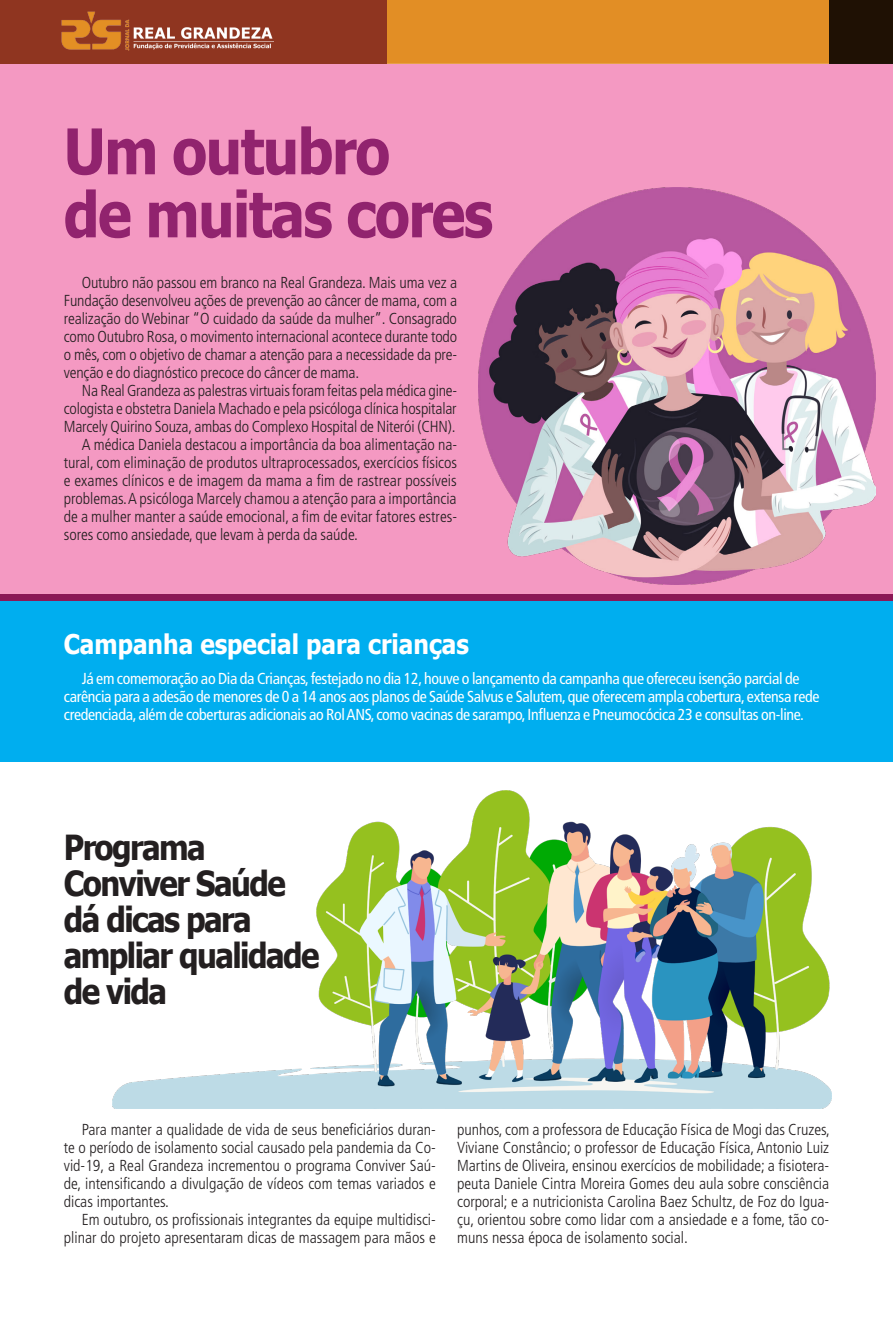
<style>
.page{position:relative;width:893px;height:1319px;background:#fff}
.page>*{position:absolute;margin:0;border:0;box-sizing:border-box;transform-origin:0 0}
.Titulo{font:700 63px "Tahoma";letter-spacing:-.025em;color:#91236e;scale:.9 1}
.Titulo-2{font:700 34.5px/36px "Tahoma";letter-spacing:-.05em;color:#231f20;scale:.9 1}
.TIT_PEQ{font:700 27px "Tahoma";color:#fff;scale:.9 1}
.TEXT{font:300 condensed 15.9px/18px "Frutiger";letter-spacing:-.01em;color:#231f20;text-align:justify}
.Texto{font:300 condensed 15.9px/18px "Frutiger";color:#231f20;text-align:justify}
.TEXT-2{font:condensed 15.9px/18px "Frutiger";letter-spacing:-.02em;color:#fff}
</style>
<div class="page">
<div style="left:0;top:0;width:829px;height:64px;background:#e28e25"></div>
<div style="left:0;top:595px;width:893px;height:166px;background:#00aeef"></div>
<img style="left:112px;top:790px;width:719px;height:318px">
<div style="left:0;top:64px;width:893px;height:536px;background:#f499c2"></div>
<div style="left:829px;top:0;width:64px;height:64px;background:#1f1104"></div>
<div style="left:0;top:0;width:387px;height:63px;background:#8f3520"></div>
<img style="left:125px;top:20px;width:149px;height:30px">
<img style="left:61px;top:11px;width:60px;height:39px">
<div style="left:0;top:594px;width:893px;height:6px;background:#8c1856"></div>
<img style="left:478px;top:187px;width:397px;height:397px">
<p class="Titulo" style="left:64px;top:107px;width:364px">Um outubro</p>
<p class="Titulo" style="left:64px;top:170px;width:478px">de muitas cores</p>
<p class="TEXT" style="left:64px;top:274px;width:395px;text-indent:18px">Outubro não passou em branco na Real Grandeza. Mais uma vez a Fundação desenvolveu ações de prevenção ao câncer de mama, com a realização do Webinar “O cuidado da saúde da mulher”. Consagrado como Outubro Rosa, o movimento internacional acontece durante todo o mês, com o objetivo de chamar a atenção para a necessidade da pre&shy;venção e do diagnóstico precoce do câncer de mama.</p>
<p class="TEXT" style="left:64px;top:382px;width:395px;text-indent:18px">Na Real Grandeza as palestras virtuais foram feitas pela médica gine&shy;cologista e obstetra Daniela Machado e pela psicóloga clínica hospitalar Marcely Quirino Souza, ambas do Complexo Hospital de Niterói (CHN).</p>
<p class="TEXT" style="left:64px;top:436px;width:395px;text-indent:18px">A médica Daniela destacou a importância da boa alimentação na&shy;tural, com eliminação de produtos ultraprocessados, exercícios físicos e exames clínicos e de imagem da mama a fim de rastrear possíveis problemas. A psicóloga Marcely chamou a atenção para a importância de a mulher manter a saúde emocional, a fim de evitar fatores estres&shy;sores como ansiedade, que levam à perda da saúde.</p>
<p class="TIT_PEQ" style="left:64px;top:625px;width:452px">Campanha especial para crianças</p>
<p class="TEXT-2" style="left:64px;top:670px;width:757px;text-indent:18px">Já em comemoração ao Dia da Crianças, festejado no dia 12, houve o lançamento da campanha que ofereceu isenção parcial de carência para a adesão de menores de 0 a 14 anos aos planos de Saúde Salvus e Salutem, que oferecem ampla cobertura, extensa rede credenciada, além de coberturas adicionais ao Rol ANS, como vacinas de sarampo, Influenza e Pneumocócica 23 e consultas on-line.</p>
<p class="Titulo-2" style="left:64px;top:830px;width:159px">Programa</p>
<p class="Titulo-2" style="left:64px;top:866px;width:248px">Conviver Saúde</p>
<p class="Titulo-2" style="left:64px;top:902px;width:286px">dá dicas para ampliar qualidade</p>
<p class="Titulo-2" style="left:64px;top:974px;width:116px">de vida</p>
<p class="Texto" style="left:64px;top:1120px;width:374px;text-indent:18px">Para manter a qualidade de vida de seus beneficiários duran&shy;te o período de isolamento social causado pela pandemia da Co&shy;vid-19, a Real Grandeza incrementou o programa Conviver Saú&shy;de, intensificando a divulgação de vídeos com temas variados e dicas importantes.</p>
<p class="Texto" style="left:64px;top:1210px;width:374px;text-align:right">Em outubro, os profissionais integrantes da equipe multidisci&shy;plinar do projeto apresentaram dicas de massagem para mãos e</p>
<p class="Texto" style="left:457px;top:1120px;width:374px">punhos, com a professora de Educação Física de Mogi das Cruzes, Viviane Constâncio; o professor de Educação Física, Antonio Luiz Martins de Oliveira, ensinou exercícios de mobilidade; a fisiotera&shy;peuta Daniele Cintra Moreira Gomes deu aula sobre consciência corporal; e a nutricionista Carolina Baez Schultz, de Foz do Igua&shy;çu, orientou sobre como lidar com a ansiedade e a fome, tão co&shy;muns nessa época de isolamento social.</p>
</div>
